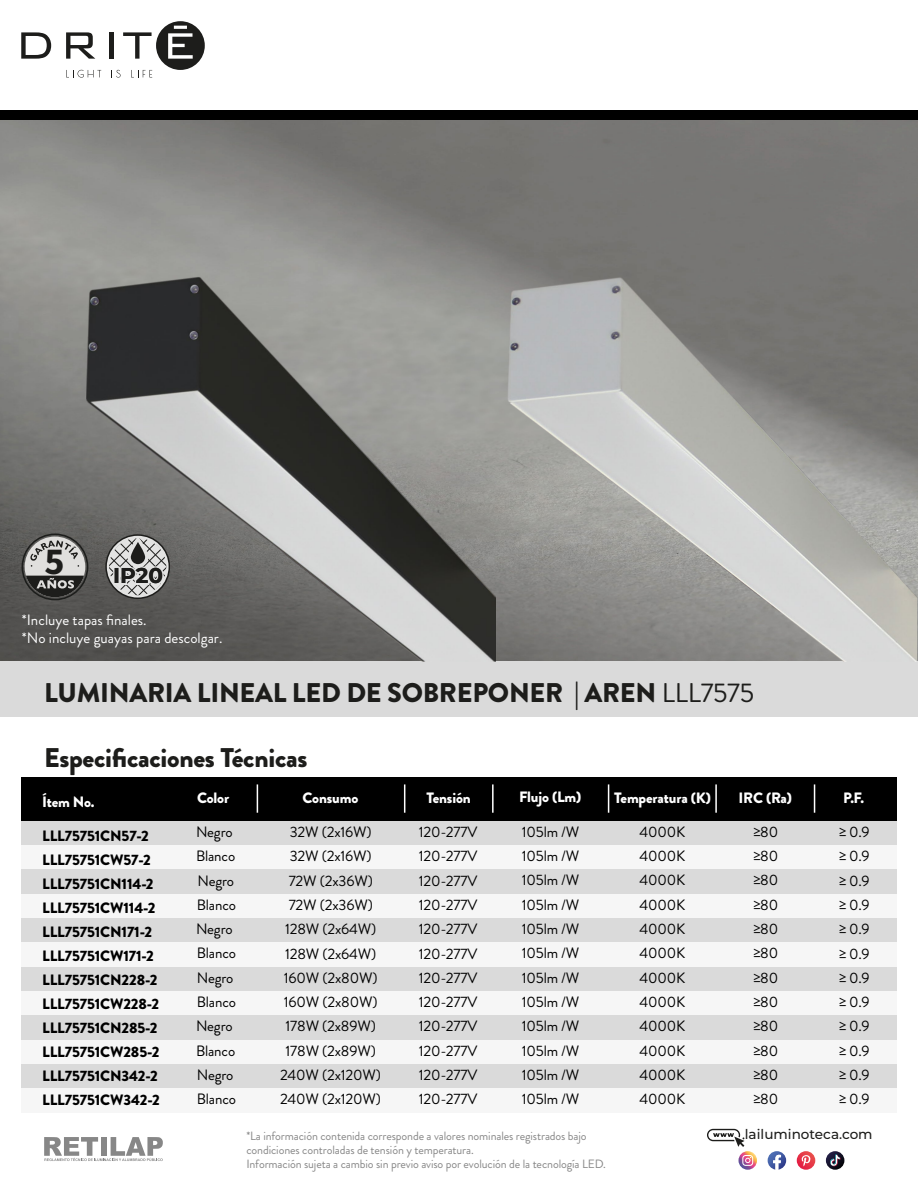
<style>
.page{position:relative;width:918px;height:1188px;background:#fff}
.page>*{position:absolute;margin:0;border:0;box-sizing:border-box;transform-origin:0 0}
.t1{font:900 27px "Brandon Grotesque";letter-spacing:-.01em;color:#1d1d1b}
.t2{font:700 21.45px "Montserrat";color:#1d1d1b}
.t3{font:15px/24.3px "Brandon Grotesque";letter-spacing:-.01em;color:#000}
.t4{font:900 15px/24px "Brandon Grotesque";letter-spacing:-.01em;color:#000}
.t5{font:900 15px "Brandon Grotesque";letter-spacing:-.01em;color:#fff}
.t6{font:15px/18px "Brandon Grotesque";color:#fff}
.t7{font:500 13.65px "Montserrat";color:#1d1d1b}
.t8{font:12px/14px "Brandon Grotesque";letter-spacing:-.01em;color:#878787}
.s1{font-weight:400}
.s2{color:#fff}
</style>
<div class="page">
<img style="left:0;top:120px;width:918px;height:542px">
<svg style="left:66px;top:70px;width:35px;height:8px"></svg>
<svg style="left:21px;top:32px;width:30px;height:27px"></svg>
<svg style="left:66px;top:32px;width:29px;height:27px"></svg>
<hr style="left:109px;top:32px;width:4px;height:27px;background:#1d1d1b">
<svg style="left:113px;top:21px;width:92px;height:57px"></svg>
<div style="left:0;top:662px;width:918px;height:55px;background:#dadada"></div>
<div style="left:0;top:110px;width:918px;height:10px;background:#000"></div>
<svg style="left:44px;top:1137px;width:119px;height:24px"></svg>
<svg style="left:707px;top:1129px;width:38px;height:18px"></svg>
<svg style="left:738px;top:1151px;width:19px;height:19px"></svg>
<svg style="left:742px;top:1155px;width:11px;height:11px"></svg>
<svg style="left:768px;top:1151px;width:18px;height:19px"></svg>
<svg style="left:826px;top:1151px;width:18px;height:19px"></svg>
<svg style="left:830px;top:1155px;width:10px;height:11px"></svg>
<svg style="left:797px;top:1151px;width:18px;height:19px"></svg>
<svg style="left:801px;top:1155px;width:9px;height:11px"></svg>
<div style="left:21px;top:821px;width:876px;height:24px;background:#dadada"></div>
<div style="left:21px;top:845px;width:876px;height:25px;background:#f6f6f6"></div>
<div style="left:21px;top:870px;width:876px;height:24px;background:#dadada"></div>
<div style="left:21px;top:894px;width:876px;height:24px;background:#f6f6f6"></div>
<div style="left:21px;top:918px;width:876px;height:25px;background:#dadada"></div>
<div style="left:21px;top:943px;width:876px;height:24px;background:#f6f6f6"></div>
<div style="left:21px;top:967px;width:876px;height:24px;background:#dadada"></div>
<div style="left:21px;top:991px;width:876px;height:25px;background:#f6f6f6"></div>
<div style="left:21px;top:1016px;width:876px;height:24px;background:#dadada"></div>
<div style="left:21px;top:1040px;width:876px;height:24px;background:#f6f6f6"></div>
<div style="left:21px;top:1064px;width:876px;height:25px;background:#dadada"></div>
<div style="left:21px;top:1089px;width:876px;height:24px;background:#f6f6f6"></div>
<div style="left:21px;top:777px;width:876px;height:44px;background:#000"></div>
<svg style="left:257px;top:784px;width:1px;height:29px"></svg>
<svg style="left:404px;top:784px;width:1px;height:29px"></svg>
<hr style="left:492px;top:784px;width:2px;height:29px;background:#fff">
<svg style="left:608px;top:784px;width:1px;height:29px"></svg>
<hr style="left:715px;top:784px;width:2px;height:29px;background:#fff">
<svg style="left:814px;top:784px;width:1px;height:29px"></svg>
<img style="left:85px;top:277px;width:410px;height:385px">
<img style="left:506px;top:277px;width:410px;height:385px">
<svg style="left:105px;top:534px;width:65px;height:65px"></svg>
<svg style="left:129px;top:539px;width:18px;height:27px"></svg>
<div style="left:128px;top:537px;width:20px;height:30px;border:3px solid #e3e3e2;border-radius:9px"></div>
<div style="left:25px;top:537px;width:60px;height:60px;background:#e0dfdd;border-radius:50%"></div>
<div style="left:22px;top:533px;width:66px;height:67px;border:2px solid #1d1e1c;border-radius:50%"></div>
<svg style="left:26px;top:540px;width:58px;height:57px"></svg>
<h2 class="t2" style="left:113px;top:560px;width:51px">IP20</h2>
<p class="t6" style="left:22px;top:612px;width:202px">*Incluye tapas finales.<br>*No incluye guayas para descolgar.</p>
<h1 class="t1" style="left:44px;top:674px;width:711px">LUMINARIA LINEAL LED DE SOBREPONER | AREN <span class="s1">LLL7575</span></h1>
<h1 class="t1" style="left:44px;top:739px;width:265px">Especificaciones Técnicas</h1>
<p class="t5" style="left:42px;top:792px;width:54px">Ítem No.</p>
<p class="t4" style="left:42px;top:824px;width:119px">LLL75751CN57-2<br>LLL75751CW57-2<br>LLL75751CN114-2<br>LLL75751CW114-2<br>LLL75751CN171-2<br>LLL75751CW171-2<br>LLL75751CN228-2<br>LLL75751CW228-2<br>LLL75751CN285-2<br>LLL75751CW285-2<br>LLL75751CN342-2<br>LLL75751CW342-2</p>
<p class="t5" style="left:197px;top:787px;width:34px">Color</p>
<p class="t5" style="left:303px;top:787px;width:57px">Consumo</p>
<p class="t5" style="left:426px;top:787px;width:46px">Tensión</p>
<p class="t5" style="left:519px;top:787px;width:64px">Flujo (Lm)</p>
<p class="t5" style="left:614px;top:787px;width:98px">Temperatura (K)</p>
<p class="t5" style="left:738px;top:787px;width:55px">IRC (Ra)</p>
<p class="t5" style="left:843px;top:787px;width:22px">P.F.</p>
<p class="t3" style="left:290px;top:820px;width:84px">32W (2x16W)</p>
<p class="t3" style="left:419px;top:820px;width:60px">120-277V</p>
<p class="t3" style="left:522px;top:820px;width:59px">105lm /W</p>
<p class="t3" style="left:640px;top:820px;width:47px">4000K</p>
<p class="t3" style="left:754px;top:820px;width:26px">≥80</p>
<p class="t3" style="left:839px;top:820px;width:32px">≥ 0.9</p>
<p class="t3" style="left:290px;top:844px;width:84px">32W (2x16W)</p>
<p class="t3" style="left:419px;top:844px;width:60px">120-277V</p>
<p class="t3" style="left:522px;top:844px;width:59px">105lm /W</p>
<p class="t3" style="left:640px;top:844px;width:47px">4000K</p>
<p class="t3" style="left:754px;top:844px;width:26px">≥80</p>
<p class="t3" style="left:839px;top:844px;width:32px">≥ 0.9</p>
<p class="t3" style="left:289px;top:869px;width:86px">72W (2x36W)</p>
<p class="t3" style="left:419px;top:869px;width:60px">120-277V</p>
<p class="t3" style="left:522px;top:868px;width:59px">105lm /W</p>
<p class="t3" style="left:640px;top:868px;width:47px">4000K</p>
<p class="t3" style="left:754px;top:868px;width:26px">≥80</p>
<p class="t3" style="left:839px;top:869px;width:32px">≥ 0.9</p>
<p class="t3" style="left:289px;top:893px;width:86px">72W (2x36W)</p>
<p class="t3" style="left:419px;top:893px;width:60px">120-277V</p>
<p class="t3" style="left:522px;top:893px;width:59px">105lm /W</p>
<p class="t3" style="left:640px;top:893px;width:47px">4000K</p>
<p class="t3" style="left:754px;top:893px;width:26px">≥80</p>
<p class="t3" style="left:839px;top:893px;width:32px">≥ 0.9</p>
<p class="t3" style="left:285px;top:917px;width:93px">128W (2x64W)</p>
<p class="t3" style="left:419px;top:917px;width:60px">120-277V</p>
<p class="t3" style="left:522px;top:917px;width:59px">105lm /W</p>
<p class="t3" style="left:640px;top:917px;width:47px">4000K</p>
<p class="t3" style="left:754px;top:917px;width:26px">≥80</p>
<p class="t3" style="left:839px;top:917px;width:32px">≥ 0.9</p>
<p class="t3" style="left:285px;top:941px;width:93px">128W (2x64W)</p>
<p class="t3" style="left:419px;top:941px;width:60px">120-277V</p>
<p class="t3" style="left:522px;top:941px;width:59px">105lm /W</p>
<p class="t3" style="left:640px;top:941px;width:47px">4000K</p>
<p class="t3" style="left:754px;top:941px;width:26px">≥80</p>
<p class="t3" style="left:839px;top:941px;width:32px">≥ 0.9</p>
<p class="t3" style="left:284px;top:966px;width:95px">160W (2x80W)</p>
<p class="t3" style="left:419px;top:966px;width:60px">120-277V</p>
<p class="t3" style="left:522px;top:966px;width:59px">105lm /W</p>
<p class="t3" style="left:640px;top:966px;width:47px">4000K</p>
<p class="t3" style="left:754px;top:966px;width:26px">≥80</p>
<p class="t3" style="left:839px;top:966px;width:32px">≥ 0.9</p>
<p class="t3" style="left:284px;top:990px;width:95px">160W (2x80W)</p>
<p class="t3" style="left:419px;top:990px;width:60px">120-277V</p>
<p class="t3" style="left:522px;top:990px;width:59px">105lm /W</p>
<p class="t3" style="left:640px;top:990px;width:47px">4000K</p>
<p class="t3" style="left:754px;top:990px;width:26px">≥80</p>
<p class="t3" style="left:839px;top:990px;width:32px">≥ 0.9</p>
<p class="t3" style="left:286px;top:1014px;width:92px">178W (2x89W)</p>
<p class="t3" style="left:419px;top:1014px;width:60px">120-277V</p>
<p class="t3" style="left:522px;top:1014px;width:59px">105lm /W</p>
<p class="t3" style="left:640px;top:1014px;width:47px">4000K</p>
<p class="t3" style="left:754px;top:1014px;width:26px">≥80</p>
<p class="t3" style="left:839px;top:1014px;width:32px">≥ 0.9</p>
<p class="t3" style="left:286px;top:1039px;width:92px">178W (2x89W)</p>
<p class="t3" style="left:419px;top:1039px;width:60px">120-277V</p>
<p class="t3" style="left:522px;top:1038px;width:59px">105lm /W</p>
<p class="t3" style="left:640px;top:1039px;width:47px">4000K</p>
<p class="t3" style="left:754px;top:1039px;width:26px">≥80</p>
<p class="t3" style="left:839px;top:1039px;width:32px">≥ 0.9</p>
<p class="t3" style="left:280px;top:1063px;width:102px">240W (2x120W)</p>
<p class="t3" style="left:419px;top:1063px;width:60px">120-277V</p>
<p class="t3" style="left:522px;top:1063px;width:59px">105lm /W</p>
<p class="t3" style="left:640px;top:1063px;width:47px">4000K</p>
<p class="t3" style="left:754px;top:1063px;width:26px">≥80</p>
<p class="t3" style="left:839px;top:1063px;width:32px">≥ 0.9</p>
<p class="t3" style="left:280px;top:1087px;width:102px">240W (2x120W)</p>
<p class="t3" style="left:419px;top:1087px;width:60px">120-277V</p>
<p class="t3" style="left:522px;top:1087px;width:59px">105lm /W</p>
<p class="t3" style="left:640px;top:1087px;width:47px">4000K</p>
<p class="t3" style="left:754px;top:1087px;width:26px">≥80</p>
<p class="t3" style="left:839px;top:1087px;width:32px">≥ 0.9</p>
<p class="t3" style="left:196px;top:820px;width:41px">Negro<br>Blanco<br>Negro<br>Blanco<br>Negro<br>Blanco<br>Negro<br>Blanco<br>Negro<br>Blanco<br>Negro<br>Blanco</p>
<p class="t8" style="left:246px;top:1129px;width:361px">*La información contenida corresponde a valores nominales registrados bajo condiciones controladas de tensión y temperatura.<br>Información sujeta a cambio sin previo aviso por evolución de la tecnología LED.</p>
<p class="t7" style="left:696px;top:1125px;width:183px"><span class="s2">https://</span>lailuminoteca.com<span class="s2">/</span></p>
</div>
